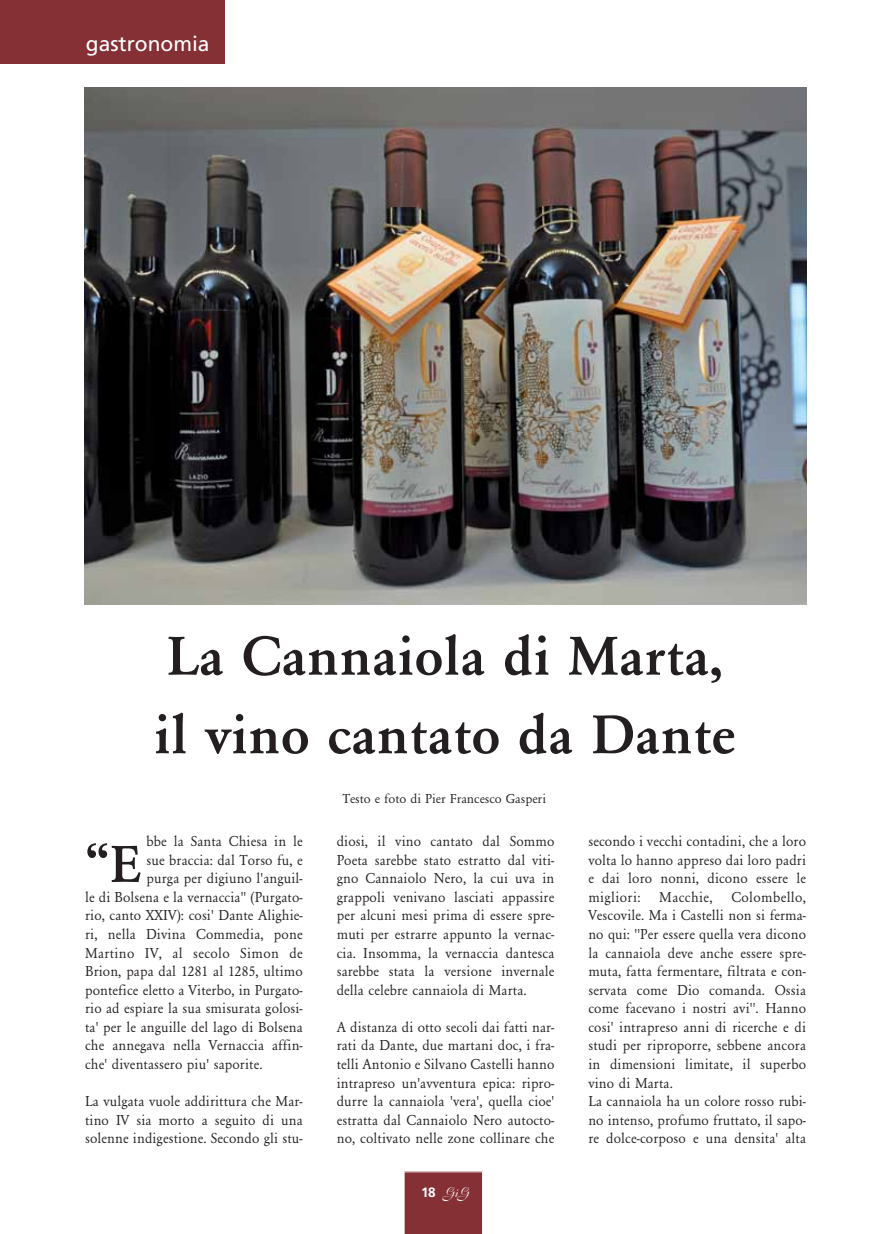
<style>
.page{position:relative;width:893px;height:1234px;background:#fff}
.page>*{position:absolute;margin:0;border:0;box-sizing:border-box;transform-origin:0 0}
.t1{font:500 57px/78.4px "Garamond";color:#231f20}
.t2{font:500 54.3px "Garamond";color:#231f20;scale:.96 1}
.t3{font:21px "Frutiger";color:#fff}
.t4{font:15px/18.6px "Garamond";letter-spacing:.01em;color:#231f20;text-align:justify;scale:.96 1}
.t5{font:13.5px "Garamond";color:#231f20}
.t6{font:13.5px "Boulevard";color:#fff}
.s1{font-family:"Frutiger";font-weight:700}
</style>
<div class="page">
<div style="left:404px;top:1171px;width:79px;height:62px;background:#853035"></div>
<div style="left:0;top:0;width:224px;height:64px;background:#853035"></div>
<img style="left:84px;top:87px;width:723px;height:517px">
<h3 class="t3" style="left:86px;top:35px;width:125px">gastronomia</h3>
<h1 class="t1" style="left:154px;top:621px;width:583px">La Cannaiola di Marta, il vino cantato da Dante</h1>
<p class="t5" style="left:342px;top:793px;width:205px">Testo e foto di Pier Francesco Gasperi</p>
<p class="t4" style="left:147px;top:832px;width:164px">bbe la Santa Chiesa in le</p>
<p class="t4" style="left:147px;top:851px;width:164px">sue braccia: dal Torso fu, e</p>
<p class="t4" style="left:147px;top:870px;width:164px">purga per digiuno l'anguil-</p>
<p class="t4" style="left:85px;top:888px;width:228px">le di Bolsena e la vernaccia'' (Purgato-</p>
<p class="t4" style="left:85px;top:907px;width:228px">rio, canto XXIV): cosi' Dante Alighie-</p>
<p class="t4" style="left:85px;top:925px;width:228px">ri, nella Divina Commedia, pone</p>
<p class="t4" style="left:85px;top:944px;width:228px">Martino IV, al secolo Simon de</p>
<p class="t4" style="left:85px;top:962px;width:228px">Brion, papa dal 1281 al 1285, ultimo</p>
<p class="t4" style="left:85px;top:981px;width:228px">pontefice eletto a Viterbo, in Purgato-</p>
<p class="t4" style="left:85px;top:1000px;width:228px">rio ad espiare la sua smisurata golosi-</p>
<p class="t4" style="left:85px;top:1018px;width:228px">ta' per le anguille del lago di Bolsena</p>
<p class="t4" style="left:85px;top:1037px;width:228px">che annegava nella Vernaccia affin-</p>
<p class="t4" style="left:85px;top:1055px;width:186px">che' diventassero piu' saporite.</p>
<p class="t4" style="left:85px;top:1092px;width:228px">La vulgata vuole addirittura che Mar&shy;tino IV sia morto a seguito di una solenne indigestione. Secondo gli stu-</p>
<h2 class="t2" style="left:85px;top:843px;width:60px">“E</h2>
<p class="t4" style="left:337px;top:832px;width:228px">diosi, il vino cantato dal Sommo Poeta sarebbe stato estratto dal viti&shy;gno Cannaiolo Nero, la cui uva in grappoli venivano lasciati appassire per alcuni mesi prima di essere spre&shy;muti per estrarre appunto la vernac&shy;cia. Insomma, la vernaccia dantesca sarebbe stata la versione invernale della celebre cannaiola di Marta.</p>
<p class="t4" style="left:337px;top:1018px;width:228px">A distanza di otto secoli dai fatti nar&shy;rati da Dante, due martani doc, i fra&shy;telli Antonio e Silvano Castelli hanno intrapreso un'avventura epica: ripro&shy;durre la cannaiola 'vera', quella cioe' estratta dal Cannaiolo Nero autocto&shy;no, coltivato nelle zone collinare che</p>
<p class="t6" style="left:421px;top:1185px;width:50px"><span class="s1">18</span> GiG</p>
<p class="t4" style="left:588px;top:832px;width:228px;text-align:left">secondo i vecchi contadini, che a loro volta lo hanno appreso dai loro padri e dai loro nonni, dicono essere le migliori: Macchie, Colombello, Vescovile. Ma i Castelli non si ferma&shy;no qui: ''Per essere quella vera dicono la cannaiola deve anche essere spre&shy;muta, fatta fermentare, filtrata e con&shy;servata come Dio comanda. Ossia come facevano i nostri avi''. Hanno cosi' intrapreso anni di ricerche e di studi per riproporre, sebbene ancora in dimensioni limitate, il superbo vino di Marta.<br>La cannaiola ha un colore rosso rubi&shy;no intenso, profumo fruttato, il sapo&shy;re dolce-corposo e una densita' alta</p>
</div>
